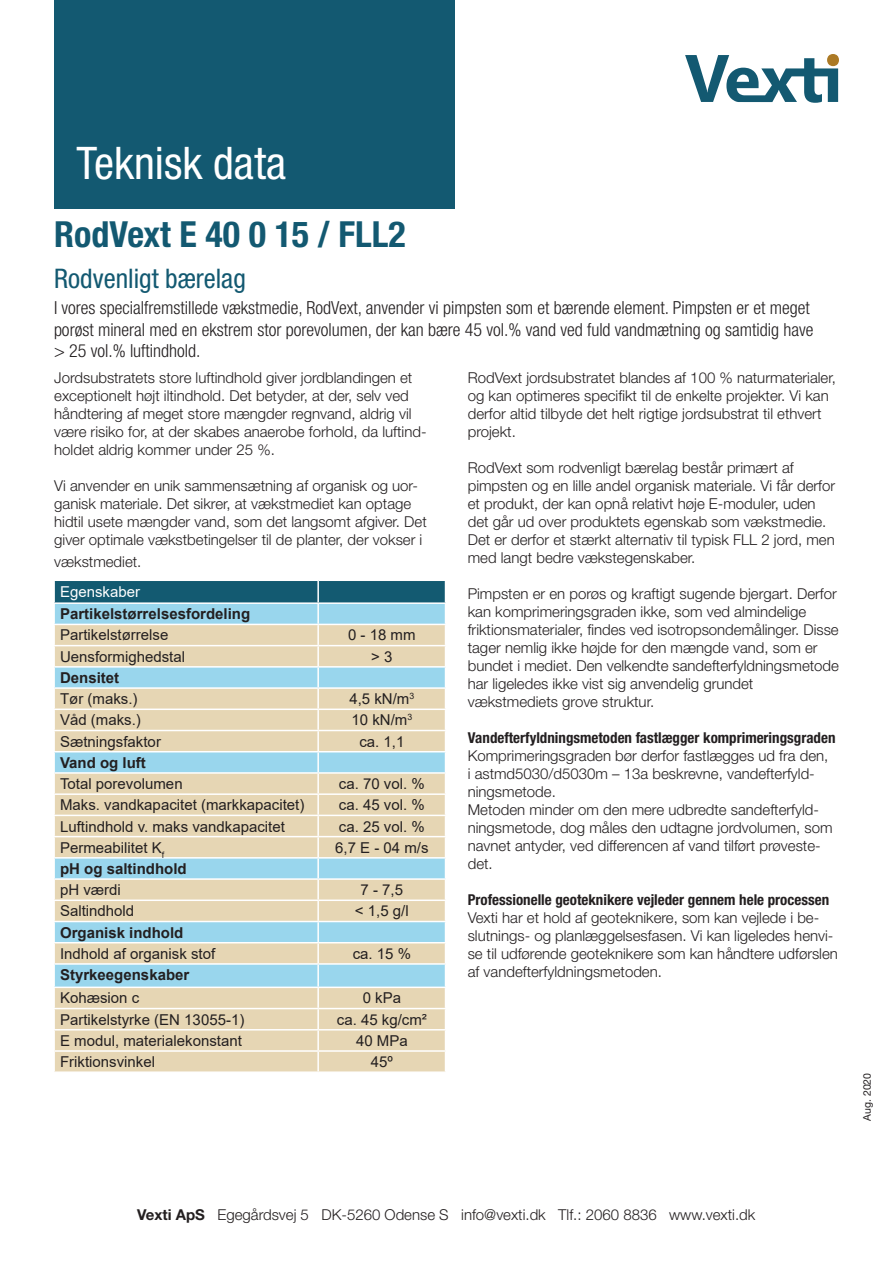
<style>
.page{position:relative;width:893px;height:1263px;background:#fff}
.page>*{position:absolute;margin:0;border:0;box-sizing:border-box;transform-origin:0 0}
.t1{font:condensed 45px "Helvetica Neue LT Std";color:#fff}
.t2{font:700 condensed 36px "Helvetica Neue LT Std";color:#135971}
.t3{font:condensed 27px "Helvetica Neue LT Std";color:#135971}
.t4{font:300 condensed 18px/21.6px "Helvetica Neue LT Std";color:#231f20}
.t5{font:300 15px/18px "Helvetica Neue LT Std";color:#231f20}
.t6{font:15px "Arial";color:#231f20}
.t7{font:700 condensed 15px "Helvetica Neue LT Std";color:#231f20}
.t8{font:700 15px "Arial";color:#231f20}
.t9{font:15px "Arial";color:#fff}
.t10{font:10.5px "Helvetica Neue LT Std";color:#231f20}
.s1{font-weight:700}
</style>
<div class="page">
<svg style="left:685px;top:54px;width:154px;height:49px"></svg>
<div style="left:54px;top:0;width:401px;height:208px;background:#135971"></div>
<svg style="left:54px;top:580px;width:392px;height:491px;background:#cdd4c6"></svg>
<h1 class="t1" style="left:77px;top:137px;width:211px">Teknisk data</h1>
<h2 class="t2" style="left:54px;top:212px;width:353px">RodVext E 40 0 15 / FLL2</h2>
<h3 class="t3" style="left:54px;top:262px;width:193px">Rodvenligt bærelag</h3>
<p class="t4" style="left:54px;top:297px;width:761px">I vores specialfremstillede vækstmedie, RodVext, anvender vi pimpsten som et bærende element. Pimpsten er et meget porøst mineral med en ekstrem stor porevolumen, der kan bære 45 vol.% vand ved fuld vandmætning og samtidig have &gt; 25 vol.% luftindhold.</p>
<p class="t5" style="left:54px;top:368px;width:374px">Jordsubstratets store luftindhold giver jordblandingen et exceptionelt højt iltindhold. Det betyder, at der, selv ved håndtering af meget store mængder regnvand, aldrig vil være risiko for, at der skabes anaerobe forhold, da luftind&shy;holdet aldrig kommer under 25 %.</p>
<p class="t5" style="left:54px;top:476px;width:374px">Vi anvender en unik sammensætning af organisk og uor&shy;ganisk materiale. Det sikrer, at vækstmediet kan optage hidtil usete mængder vand, som det langsomt afgiver. Det giver optimale vækstbetingelser til de planter, der vokser i</p>
<p class="t5" style="left:54px;top:552px;width:89px">vækstmediet.</p>
<p class="t9" style="left:60px;top:582px;width:82px">Egenskaber</p>
<p class="t8" style="left:60px;top:603px;width:192px">Partikelstørrelsesfordeling</p>
<p class="t6" style="left:60px;top:625px;width:110px">Partikelstørrelse</p>
<p class="t6" style="left:348px;top:625px;width:69px">0 - 18 mm</p>
<p class="t6" style="left:60px;top:646px;width:127px">Uensformighedstal</p>
<p class="t6" style="left:371px;top:646px;width:23px">&gt; 3</p>
<p class="t8" style="left:60px;top:667px;width:61px">Densitet</p>
<p class="t6" style="left:60px;top:688px;width:79px">Tør (maks.)</p>
<p class="t6" style="left:349px;top:688px;width:66px">4,5 kN/m<sup>3</sup></p>
<p class="t6" style="left:60px;top:710px;width:82px">Våd (maks.)</p>
<p class="t6" style="left:351px;top:710px;width:62px">10 kN/m<sup>3</sup></p>
<p class="t6" style="left:60px;top:731px;width:102px">Sætningsfaktor</p>
<p class="t6" style="left:359px;top:731px;width:47px">ca. 1,1</p>
<p class="t8" style="left:60px;top:752px;width:87px">Vand og luft</p>
<p class="t6" style="left:60px;top:773px;width:124px">Total porevolumen</p>
<p class="t6" style="left:339px;top:773px;width:87px">ca. 70 vol. %</p>
<p class="t6" style="left:60px;top:795px;width:246px">Maks. vandkapacitet (markkapacitet)</p>
<p class="t6" style="left:339px;top:795px;width:87px">ca. 45 vol. %</p>
<p class="t6" style="left:60px;top:816px;width:226px">Luftindhold v. maks vandkapacitet</p>
<p class="t6" style="left:339px;top:816px;width:87px">ca. 25 vol. %</p>
<p class="t6" style="left:60px;top:837px;width:106px">Permeabilitet K<sub>f</sub></p>
<p class="t6" style="left:335px;top:837px;width:95px">6,7 E - 04 m/s</p>
<p class="t8" style="left:60px;top:858px;width:128px">pH og saltindhold</p>
<p class="t6" style="left:60px;top:879px;width:62px">pH værdi</p>
<p class="t6" style="left:361px;top:879px;width:44px">7 - 7,5</p>
<p class="t6" style="left:60px;top:901px;width:76px">Saltindhold</p>
<p class="t6" style="left:355px;top:901px;width:55px">&lt; 1,5 g/l</p>
<p class="t8" style="left:60px;top:922px;width:125px">Organisk indhold</p>
<p class="t6" style="left:60px;top:943px;width:157px">Indhold af organisk stof</p>
<p class="t6" style="left:353px;top:943px;width:60px">ca. 15 %</p>
<p class="t8" style="left:60px;top:964px;width:131px">Styrkeegenskaber</p>
<p class="t6" style="left:60px;top:988px;width:81px">Kohæsion c</p>
<p class="t6" style="left:363px;top:988px;width:40px">0 kPa</p>
<p class="t6" style="left:60px;top:1009px;width:186px">Partikelstyrke (EN 13055-1)</p>
<p class="t6" style="left:337px;top:1009px;width:92px">ca. 45 kg/cm²</p>
<p class="t6" style="left:60px;top:1030px;width:183px">E modul, materialekonstant</p>
<p class="t6" style="left:356px;top:1030px;width:53px">40 MPa</p>
<p class="t6" style="left:60px;top:1051px;width:97px">Friktionsvinkel</p>
<p class="t6" style="left:371px;top:1051px;width:24px">45º</p>
<p class="t5" style="left:468px;top:368px;width:370px">RodVext jordsubstratet blandes af 100 % naturmaterialer, og kan optimeres specifikt til de enkelte projekter. Vi kan derfor altid tilbyde det helt rigtige jordsubstrat til ethvert projekt.</p>
<p class="t5" style="left:468px;top:458px;width:369px">RodVext som rodvenligt bærelag består primært af pimpsten og en lille andel organisk materiale. Vi får derfor et produkt, der kan opnå relativt høje E-moduler, uden det går ud over produktets egenskab som vækstmedie.<br>Det er derfor et stærkt alternativ til typisk FLL 2 jord, men med langt bedre vækstegenskaber.</p>
<p class="t5" style="left:468px;top:584px;width:373px">Pimpsten er en porøs og kraftigt sugende bjergart. Derfor kan komprimeringsgraden ikke, som ved almindelige friktionsmaterialer, findes ved isotropsondemålinger. Disse tager nemlig ikke højde for den mængde vand, som er bundet i mediet. Den velkendte sandefterfyldningsmetode har ligeledes ikke vist sig anvendelig grundet vækstmediets grove struktur.</p>
<p class="t7" style="left:468px;top:728px;width:369px">Vandefterfyldningsmetoden fastlægger komprimeringsgraden</p>
<p class="t5" style="left:468px;top:746px;width:366px">Komprimeringsgraden bør derfor fastlægges ud fra den, i astmd5030/d5030m – 13a beskrevne, vandefterfyld&shy;ningsmetode.<br>Metoden minder om den mere udbredte sandefterfyld&shy;ningsmetode, dog måles den udtagne jordvolumen, som navnet antyder, ved differencen af vand tilført prøveste&shy;det.</p>
<p class="t7" style="left:468px;top:890px;width:363px">Professionelle geoteknikere vejleder gennem hele processen</p>
<p class="t5" style="left:468px;top:908px;width:372px">Vexti har et hold af geoteknikere, som kan vejlede i be&shy;slutnings- og planlæggelsesfasen. Vi kan ligeledes henvi&shy;se til udførende geoteknikere som kan håndtere udførslen af vandefterfyldningsmetoden.</p>
<p class="t10" style="left:861px;top:1121px;width:49px;rotate:-90deg">Aug. 2020</p>
<p class="t5" style="left:137px;top:1205px;width:620px"><span class="s1">Vexti ApS</span> Egegårdsvej 5 DK-5260 Odense S info@vexti.dk Tlf.: 2060 8836 www.vexti.dk</p>
</div>
